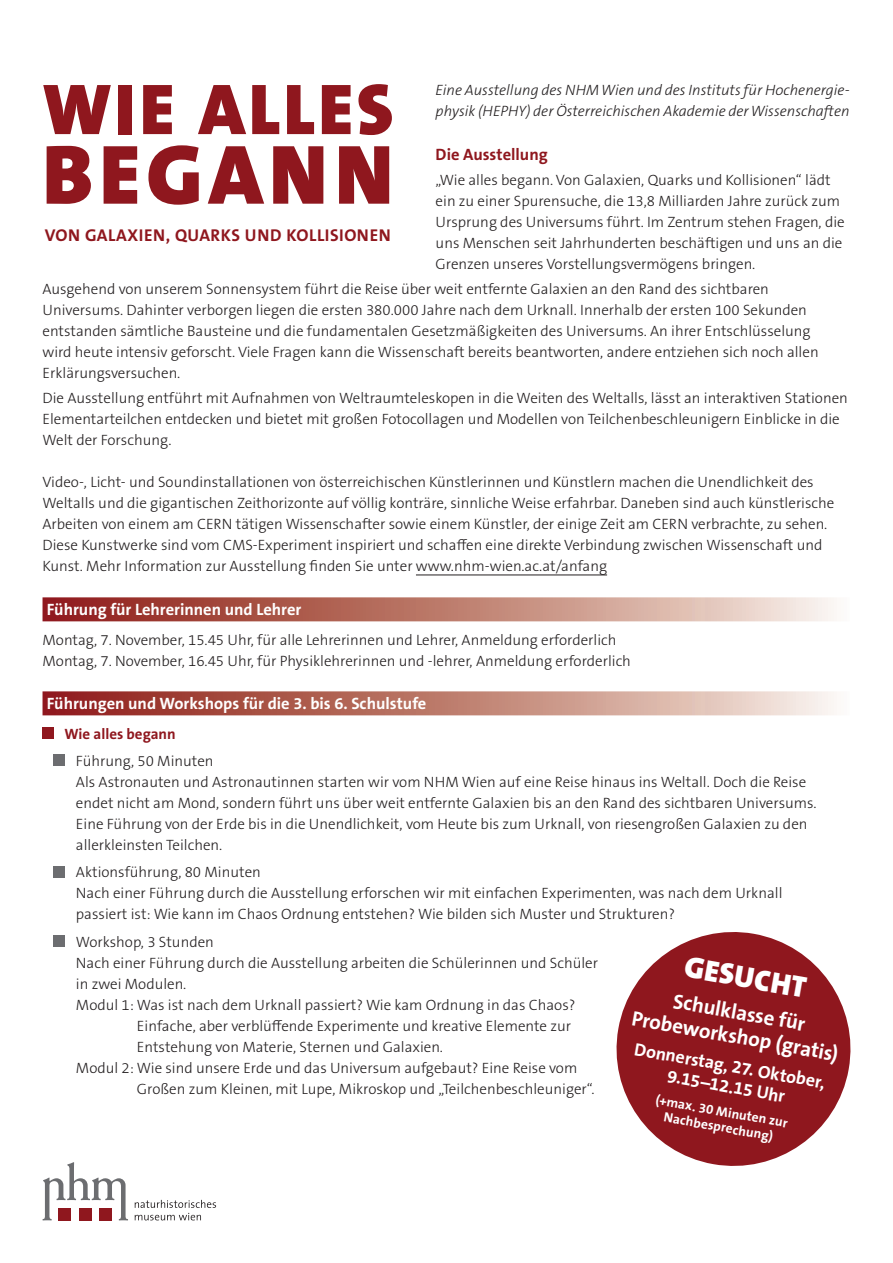
<style>
.page{position:relative;width:893px;height:1263px;background:#fff}
.page>*{position:absolute;margin:0;border:0;box-sizing:border-box;transform-origin:0 0}
.t1{font:900 85.05px "The Sans B W9";color:#8f171e}
.t2{font:900 72.6px "The Sans B W9";letter-spacing:.045em;color:#8f171e}
.t3{font:900 30px "The Sans B W9";color:#fff}
.t4{font:700 21px/24.2px "The Sans B W7";color:#fff;text-align:center}
.t5{font:700 18px/20.7px "The Sans B W7";color:#fff;text-align:center}
.t6{font:700 17.25px "The Sans B W7";letter-spacing:.03em;color:#8f171e}
.t7{font:700 16.5px "The Sans B W7";color:#fff}
.t8{font:700 16.5px "The Sans B W7";color:#8f171e}
.t9{font:300 15px/21px "The Sans B W3";color:#231f20}
.t10{font:italic 300 15px/21px "The Sans B W3";color:#231f20}
.t11{font:700 15px "The Sans B W7";color:#8f171e}
.t12{font:700 13.5px/15.6px "The Sans B W7";color:#fff;text-align:center}
</style>
<div class="page">
<hr style="left:416px;top:575px;width:191px;height:1px;background:#231f20">
<svg style="left:43px;top:597px;width:791px;height:24px;background:#c08176"></svg>
<svg style="left:43px;top:691px;width:791px;height:24px;background:#c08176"></svg>
<div style="left:43px;top:727px;width:11px;height:11px;background:#8f171e"></div>
<div style="left:54px;top:755px;width:11px;height:11px;background:#6c6d70"></div>
<div style="left:54px;top:866px;width:11px;height:11px;background:#6c6d70"></div>
<div style="left:54px;top:935px;width:11px;height:12px;background:#6c6d70"></div>
<svg style="left:135px;top:1200px;width:81px;height:20px"></svg>
<svg style="left:42px;top:1162px;width:86px;height:58px"></svg>
<svg style="left:616px;top:932px;width:235px;height:234px;fill:#8f171e"></svg>
<h2 class="t2" style="left:43px;top:63px;width:312px">WIE ALLES</h2>
<h1 class="t1" style="left:43px;top:120px;width:352px">BEGANN</h1>
<p class="t6" style="left:45px;top:224px;width:347px">VON GALAXIEN, QUARKS UND KOLLISIONEN</p>
<p class="t10" style="left:436px;top:80px;width:415px">Eine Ausstellung des NHM Wien und des Instituts für Hochenergie&shy;physik (HEPHY) der Österreichischen Akademie der Wissenschaften</p>
<p class="t8" style="left:436px;top:143px;width:114px">Die Ausstellung</p>
<p class="t9" style="left:436px;top:169px;width:411px">„Wie alles begann. Von Galaxien, Quarks und Kollisionen“ lädt ein zu einer Spurensuche, die 13,8 Milliarden Jahre zurück zum Ursprung des Universums führt. Im Zentrum stehen Fragen, die uns Menschen seit Jahrhunderten beschäftigen und uns an die Grenzen unseres Vorstellungsvermögens bringen.</p>
<p class="t9" style="left:43px;top:279px;width:778px">Ausgehend von unserem Sonnensystem führt die Reise über weit entfernte Galaxien an den Rand des sichtbaren Universums. Dahinter verborgen liegen die ersten 380.000 Jahre nach dem Urknall. Innerhalb der ersten 100 Sekunden entstanden sämtliche Bausteine und die fundamentalen Gesetzmäßigkeiten des Universums. An ihrer Entschlüsselung wird heute intensiv geforscht. Viele Fragen kann die Wissenschaft bereits beantworten, andere entziehen sich noch allen Erklärungsversuchen.</p>
<p class="t9" style="left:43px;top:388px;width:807px">Die Ausstellung entführt mit Aufnahmen von Weltraumteleskopen in die Weiten des Weltalls, lässt an interaktiven Stationen<br>Elementarteilchen entdecken und bietet mit großen Fotocollagen und Modellen von Teilchenbeschleunigern Einblicke in die<br>Welt der Forschung.</p>
<p class="t9" style="left:43px;top:472px;width:793px">Video-, Licht- und Soundinstallationen von österreichischen Künstlerinnen und Künstlern machen die Unendlichkeit des Weltalls und die gigantischen Zeithorizonte auf völlig konträre, sinnliche Weise erfahrbar. Daneben sind auch künstlerische Arbeiten von einem am CERN tätigen Wissenschafter sowie einem Künstler, der einige Zeit am CERN verbrachte, zu sehen.<br>Diese Kunstwerke sind vom CMS-Experiment inspiriert und schaffen eine direkte Verbindung zwischen Wissenschaft und Kunst. Mehr Information zur Ausstellung finden Sie unter www.nhm-wien.ac.at/anfang</p>
<p class="t7" style="left:47px;top:599px;width:256px">Führung für Lehrerinnen und Lehrer</p>
<p class="t9" style="left:43px;top:629px;width:590px">Montag, 7. November, 15.45 Uhr, für alle Lehrerinnen und Lehrer, Anmeldung erforderlich<br>Montag, 7. November, 16.45 Uhr, für Physiklehrerinnen und -lehrer, Anmeldung erforderlich</p>
<p class="t7" style="left:47px;top:693px;width:381px">Führungen und Workshops für die 3. bis 6. Schulstufe</p>
<p class="t11" style="left:65px;top:724px;width:113px">Wie alles begann</p>
<p class="t9" style="left:76px;top:750px;width:742px">Führung, 50 Minuten<br>Als Astronauten und Astronautinnen starten wir vom NHM Wien auf eine Reise hinaus ins Weltall. Doch die Reise endet nicht am Mond, sondern führt uns über weit entfernte Galaxien bis an den Rand des sichtbaren Universums.<br>Eine Führung von der Erde bis in die Unendlichkeit, vom Heute bis zum Urknall, von riesengroßen Galaxien zu den allerkleinsten Teilchen.</p>
<p class="t9" style="left:76px;top:862px;width:708px">Aktionsführung, 80 Minuten<br>Nach einer Führung durch die Ausstellung erforschen wir mit einfachen Experimenten, was nach dem Urknall passiert ist: Wie kann im Chaos Ordnung entstehen? Wie bilden sich Muster und Strukturen?</p>
<p class="t9" style="left:76px;top:931px;width:139px">Workshop, 3 Stunden</p>
<p class="t9" style="left:76px;top:952px;width:524px">Nach einer Führung durch die Ausstellung arbeiten die Schülerinnen und Schüler</p>
<p class="t9" style="left:76px;top:973px;width:112px">in zwei Modulen.</p>
<p class="t9" style="left:76px;top:994px;width:501px">Modul 1: Was ist nach dem Urknall passiert? Wie kam Ordnung in das Chaos?</p>
<p class="t9" style="left:137px;top:1015px;width:436px">Einfache, aber verblüffende Experimente und kreative Elemente zur</p>
<p class="t9" style="left:137px;top:1036px;width:308px">Entstehung von Materie, Sternen und Galaxien.</p>
<p class="t9" style="left:76px;top:1057px;width:503px">Modul 2: Wie sind unsere Erde und das Universum aufgebaut? Eine Reise vom</p>
<p class="t9" style="left:137px;top:1078px;width:459px">Großen zum Kleinen, mit Lupe, Mikroskop und „Teilchenbeschleuniger“.</p>
<h3 class="t3" style="left:688px;top:947px;width:125px;rotate:10deg">gesucht</h3>
<h3 class="t4" style="left:638px;top:982px;width:211px;rotate:10deg">Schulklasse für<br>Probeworkshop (gratis)</h3>
<p class="t5" style="left:636px;top:1039px;width:195px;rotate:10deg">Donnerstag, 27. Oktober,<br>9.15–12.15 Uhr</p>
<p class="t12" style="left:657px;top:1092px;width:135px;rotate:10deg">(+max. 30 Minuten zur<br>Nachbesprechung)</p>
</div>
